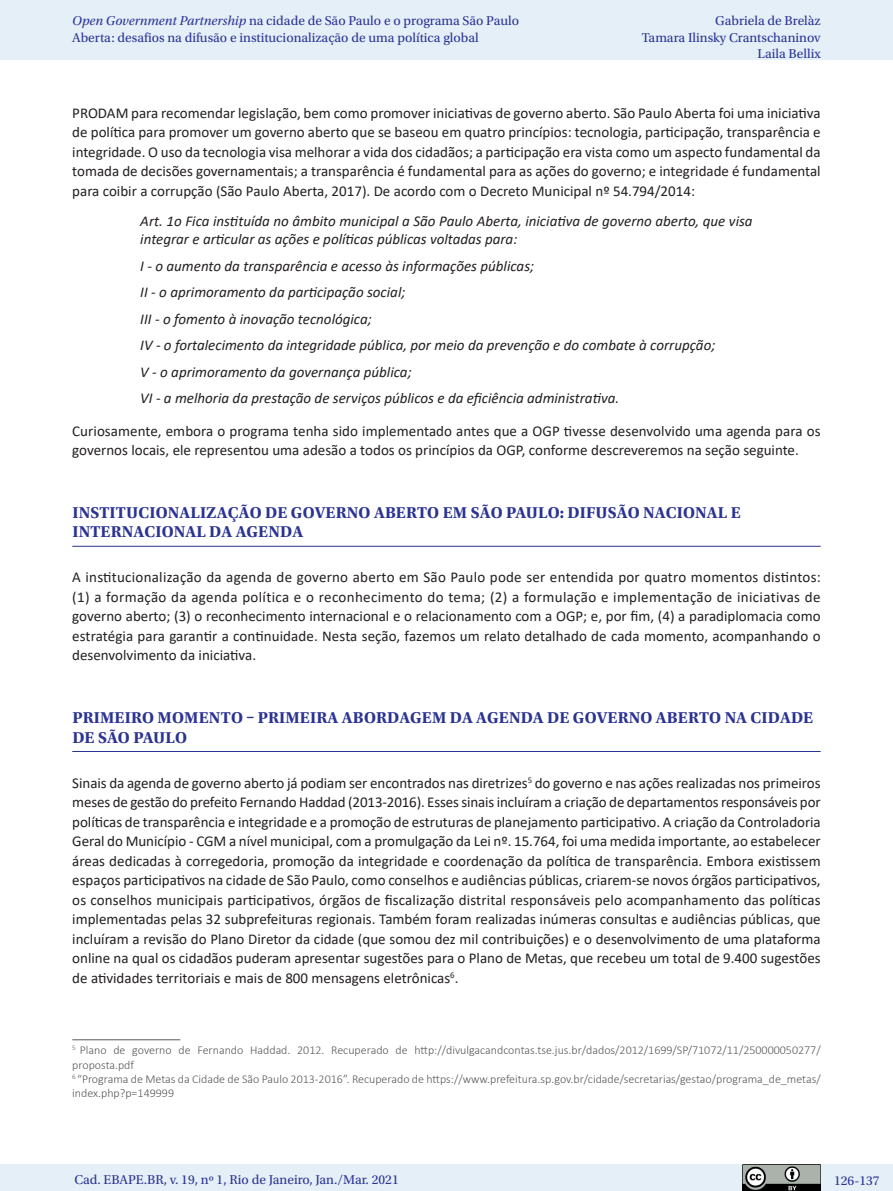
<style>
.page{position:relative;width:893px;height:1191px;background:#fff}
.page>*{position:absolute;margin:0;border:0;box-sizing:border-box;transform-origin:0 0}
._07_1_sub_1{font:700 16.5px/19.8px "Utopia Std";letter-spacing:.01em;color:#2b3393}
._06_0_texto{font:15px/19.5px "Calibri";color:#231f20;text-align:justify}
._06_2_citação{font:italic 15px/18px "Calibri";color:#231f20}
.t1{font:13.5px/16.5px "Utopia Std";color:#2b3393}
._06_3_nota_de_rodape{font:300 12px/14.4px "Calibri";color:#57585a}
.s1{font-style:italic}
</style>
<div class="page">
<div style="left:0;top:0;width:893px;height:60px;background:#e4eff8"></div>
<div style="left:0;top:1164px;width:893px;height:27px;background:#e4eff8"></div>
<img style="left:743px;top:1164px;width:78px;height:27px">
<hr style="left:72px;top:546px;width:749px;height:1px;background:#2b3393">
<hr style="left:72px;top:751px;width:749px;height:1px;background:#2b3393">
<hr style="left:72px;top:1039px;width:108px;height:1px;background:#57585a">
<p class="t1" style="left:72px;top:13px;width:448px"><span class="s1">Open Government Partnership</span> na cidade de São Paulo e o programa São Paulo<br>Aberta: desafios na difusão e institucionalização de uma política global</p>
<p class="t1" style="left:642px;top:13px;width:180px;text-align:right">Gabriela de Brelàz<br>Tamara Ilinsky Crantschaninov<br>Laila Bellix</p>
<p class="_06_0_texto" style="left:72px;top:102px;width:750px">PRODAM para recomendar legislação, bem como promover iniciativas de governo aberto. São Paulo Aberta foi uma iniciativa de política para promover um governo aberto que se baseou em quatro princípios: tecnologia, participação, transparência e integridade. O uso da tecnologia visa melhorar a vida dos cidadãos; a participação era vista como um aspecto fundamental da tomada de decisões governamentais; a transparência é fundamental para as ações do governo; e integridade é fundamental para coibir a corrupção (São Paulo Aberta, 2017). De acordo com o Decreto Municipal nº 54.794/2014:</p>
<p class="_06_2_citação" style="left:140px;top:212px;width:614px">Art. 1o Fica instituída no âmbito municipal a São Paulo Aberta, iniciativa de governo aberto, que visa integrar e articular as ações e políticas públicas voltadas para:</p>
<p class="_06_2_citação" style="left:140px;top:256px;width:395px">I - o aumento da transparência e acesso às informações públicas;</p>
<p class="_06_2_citação" style="left:140px;top:283px;width:267px">II - o aprimoramento da participação social;</p>
<p class="_06_2_citação" style="left:140px;top:309px;width:233px">III - o fomento à inovação tecnológica;</p>
<p class="_06_2_citação" style="left:140px;top:336px;width:577px">IV - o fortalecimento da integridade pública, por meio da prevenção e do combate à corrupção;</p>
<p class="_06_2_citação" style="left:140px;top:362px;width:273px">V - o aprimoramento da governança pública;</p>
<p class="_06_2_citação" style="left:140px;top:389px;width:480px">VI - a melhoria da prestação de serviços públicos e da eficiência administrativa.</p>
<p class="_06_0_texto" style="left:72px;top:420px;width:750px">Curiosamente, embora o programa tenha sido implementado antes que a OGP tivesse desenvolvido uma agenda para os governos locais, ele representou uma adesão a todos os princípios da OGP, conforme descreveremos na seção seguinte.</p>
<p class="_07_1_sub_1" style="left:72px;top:502px;width:670px">INSTITUCIONALIZAÇÃO DE GOVERNO ABERTO EM SÃO PAULO: DIFUSÃO NACIONAL E<br>INTERNACIONAL DA AGENDA</p>
<p class="_06_0_texto" style="left:72px;top:567px;width:750px">A institucionalização da agenda de governo aberto em São Paulo pode ser entendida por quatro momentos distintos: (1) a formação da agenda política e o reconhecimento do tema; (2) a formulação e implementação de iniciativas de governo aberto; (3) o reconhecimento internacional e o relacionamento com a OGP; e, por fim, (4) a paradiplomacia como estratégia para garantir a continuidade. Nesta seção, fazemos um relato detalhado de cada momento, acompanhando o desenvolvimento da iniciativa.</p>
<p class="_07_1_sub_1" style="left:72px;top:707px;width:742px">PRIMEIRO MOMENTO – PRIMEIRA ABORDAGEM DA AGENDA DE GOVERNO ABERTO NA CIDADE<br>DE SÃO PAULO</p>
<p class="_06_0_texto" style="left:72px;top:772px;width:750px">Sinais da agenda de governo aberto já podiam ser encontrados nas diretrizes<sup>5</sup> do governo e nas ações realizadas nos primeiros meses de gestão do prefeito Fernando Haddad (2013-2016). Esses sinais incluíram a criação de departamentos responsáveis por políticas de transparência e integridade e a promoção de estruturas de planejamento participativo. A criação da Controladoria Geral do Município - CGM a nível municipal, com a promulgação da Lei nº. 15.764, foi uma medida importante, ao estabelecer áreas dedicadas à corregedoria, promoção da integridade e coordenação da política de transparência. Embora existissem espaços participativos na cidade de São Paulo, como conselhos e audiências públicas, criarem-se novos órgãos participativos, os conselhos municipais participativos, órgãos de fiscalização distrital responsáveis pelo acompanhamento das políticas implementadas pelas 32 subprefeituras regionais. Também foram realizadas inúmeras consultas e audiências públicas, que incluíram a revisão do Plano Diretor da cidade (que somou dez mil contribuições) e o desenvolvimento de uma plataforma online na qual os cidadãos puderam apresentar sugestões para o Plano de Metas, que recebeu um total de 9.400 sugestões de atividades territoriais e mais de 800 mensagens eletrônicas<sup>6</sup>.</p>
<p class="_06_3_nota_de_rodape" style="left:72px;top:1043px;width:750px"><sup>5</sup> Plano de governo de Fernando Haddad. 2012. Recuperado de http://divulgacandcontas.tse.jus.br/dados/2012/1699/SP/71072/11/250000050277/ proposta.pdf</p>
<p class="_06_3_nota_de_rodape" style="left:72px;top:1071px;width:750px"><sup>6</sup> “Programa de Metas da Cidade de São Paulo 2013-2016”. Recuperado de https://www.prefeitura.sp.gov.br/cidade/secretarias/gestao/programa_de_metas/ index.php?p=149999</p>
<p class="t1" style="left:74px;top:1171px;width:326px">Cad. EBAPE.BR, v. 19, nº 1, Rio de Janeiro, Jan./Mar. 2021</p>
<p class="t1" style="left:834px;top:1172px;width:47px">126-137</p>
</div>
